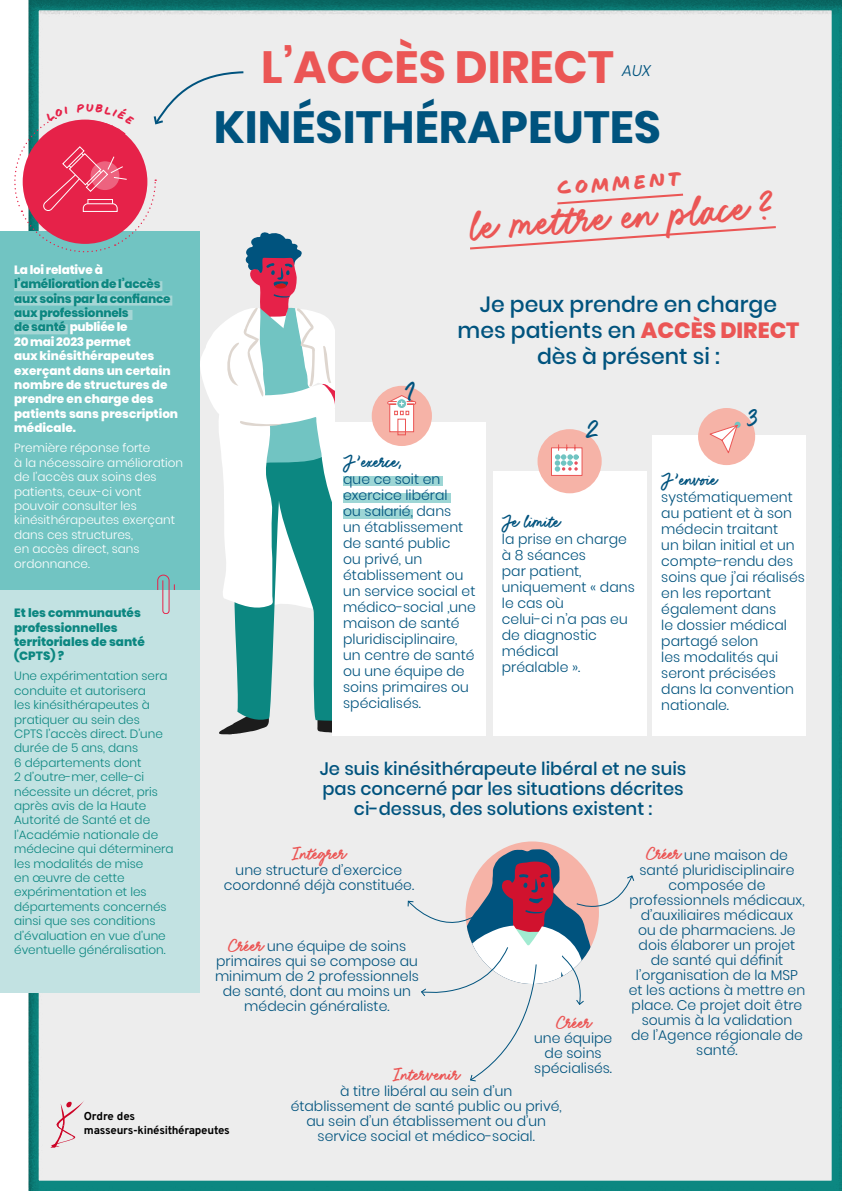
<style>
.page{position:relative;width:842px;height:1191px;background:#fff}
.page>*{position:absolute;margin:0;border:0;box-sizing:border-box;transform-origin:0 0}
.t1{font:45px "Poppins";color:#00537e}
.t2{font:45px "Poppins";color:#eb5655}
.t3{font:42px "Cute Drop Script";color:#eb5655}
.t4{font:42px "Cute Drop Caps";color:#eb5655}
.t5{font:28px "Cute Drop Script";color:#00537e}
.t6{font:26.2px "Cute Drop Script";color:#00537e}
.t7{font:500 22px/26px "Poppins";color:#00537e;text-align:center}
.t8{font:500 18px/20px "Poppins";color:#00537e;text-align:center}
.t9{font:18px "Cute Drop Script";color:#00537e}
.t10{font:18px "Cute Drop Script";color:#eb5655}
.t11{font:italic 300 15.5px "Poppins";color:#00537e}
.t12{font:300 14px/16px "Poppins";color:#00537e;text-align:center}
.t13{font:300 12px/14.4px "Poppins";color:#0c8781}
.t14{font:800 12px/14.4px "Poppins";color:#fff}
.t15{font:300 12px/14.4px "Poppins";color:#fff}
.t16{font:800 12px/14.4px "Poppins";color:#0c8781}
.t17{font:800 12px "Poppins";letter-spacing:-.02em;color:#fff}
.t18{font:700 11.4px/13.7px "Overpass Roman";letter-spacing:-.02em;color:#000}
.s1{color:#0c8781}
.s2{font-weight:800;color:#eb5655}
.s3{font-family:"Cute Drop Script";font-weight:400;font-size:18px;color:#eb5655}
</style>
<div class="page">
<div style="left:20px;top:0;width:822px;height:1191px;background:#000;opacity:.3"></div>
<svg style="left:611px;top:60px;width:52px;height:24px"></svg>
<div style="left:0;top:231px;width:199px;height:360px;background:#71c4c2"></div>
<div style="left:0;top:590px;width:199px;height:402px;background:#c2e2e2"></div>
<div style="left:493px;top:471px;width:153px;height:265px;background:#fff"></div>
<div style="left:652px;top:435px;width:154px;height:301px;background:#fff"></div>
<div style="left:537px;top:429px;width:65px;height:64px;background:#f6b3a7;border-radius:50%"></div>
<div style="left:698px;top:408px;width:57px;height:57px;background:#f6b3a7;border-radius:50%"></div>
<svg style="left:551px;top:444px;width:32px;height:32px"></svg>
<div style="left:734px;top:422px;width:7px;height:6px;background:#71c4c2;border-radius:50%"></div>
<svg style="left:709px;top:423px;width:32px;height:31px"></svg>
<svg style="left:555px;top:192px;width:130px;height:14px;background:#ecd7d7"></svg>
<svg style="left:468px;top:225px;width:310px;height:26px;background:#ece1e1"></svg>
<div style="left:333px;top:422px;width:153px;height:314px;background:#fff"></div>
<div style="left:344px;top:477px;width:99px;height:9px;background:#9dd6d5"></div>
<div style="left:372px;top:386px;width:60px;height:60px;background:#f6b3a7;border-radius:50%"></div>
<div style="left:397px;top:419px;width:9px;height:16px;border:1px solid #eb5655"></div>
<svg style="left:387px;top:395px;width:30px;height:38px"></svg>
<svg style="left:407px;top:849px;width:228px;height:232px;background:#d7d2d7"></svg>
<div style="left:344px;top:494px;width:107px;height:9px;background:#9dd6d5"></div>
<div style="left:344px;top:510px;width:69px;height:9px;background:#9dd6d5"></div>
<svg style="left:50px;top:1100px;width:34px;height:47px;background:#e9d1d6"></svg>
<svg style="left:14px;top:70px;width:320px;height:664px"></svg>
<h1 class="t2" style="left:261px;top:41px;width:354px">L’ACCÈS DIRECT</h1>
<h1 class="t1" style="left:214px;top:101px;width:449px">KINÉSITHÉRAPEUTES</h1>
<p class="t11" style="left:622px;top:61px;width:30px">AUX</p>
<h2 class="t4" style="left:554px;top:158px;width:127px;rotate:-4deg">Comment</h2>
<h2 class="t3" style="left:467px;top:200px;width:308px;rotate:-4deg">le mettre en place?</h2>
<p class="t17" style="left:14px;top:263px;width:90px">La loi relative à</p>
<p class="t14" style="left:14px;top:277px;width:166px"><span class="s1">l’amélioration de l’accès aux soins par la confiance aux professionnels<br>de santé</span> publiée le<br>20 mai 2023 permet<br>aux kinésithérapeutes exerçant dans un certain nombre de structures de prendre en charge des patients sans prescription médicale.</p>
<p class="t15" style="left:14px;top:441px;width:170px">Première réponse forte<br>à la nécessaire amélioration de l’accès aux soins des patients, ceux-ci vont pouvoir consulter les kinésithérapeutes exerçant dans ces structures,<br>en accès direct, sans ordonnance.</p>
<p class="t16" style="left:14px;top:606px;width:132px">Et les communautés professionnelles territoriales de santé (CPTS) ?</p>
<p class="t13" style="left:14px;top:669px;width:161px">Une expérimentation sera conduite et autorisera<br>les kinésithérapeutes à pratiquer au sein des<br>CPTS l’accès direct. D’une durée de 5 ans, dans<br>6 départements dont<br>2 d’outre-mer, celle-ci nécessite un décret, pris après avis de la Haute<br>Autorité de Santé et de l’Académie nationale de médecine qui déterminera les modalités de mise<br>en œuvre de cette expérimentation et les départements concernés ainsi que ses conditions d’évaluation en vue d’une éventuelle généralisation.</p>
<h3 class="t7" style="left:457px;top:292px;width:343px">Je peux prendre en charge mes patients en <span class="s2">ACCÈS DIRECT </span>dès à présent si :</h3>
<h3 class="t5" style="left:404px;top:373px;width:12px">1</h3>
<h3 class="t6" style="left:746px;top:402px;width:13px">3</h3>
<h3 class="t6" style="left:586px;top:412px;width:14px">2</h3>
<p class="t9" style="left:343px;top:450px;width:62px">J’exerce,</p>
<p class="t12" style="left:343px;top:471px;width:134px;text-align:left">que ce soit en exercice libéral<br>ou salarié, dans<br>un établissement de santé public<br>ou privé, un établissement ou un service social et médico-social ,une maison de santé pluridisciplinaire, un centre de santé ou une équipe de soins primaires ou spécialisés.</p>
<p class="t9" style="left:661px;top:467px;width:57px">J’envoie</p>
<p class="t12" style="left:661px;top:489px;width:145px;text-align:left">systématiquement au patient et à son médecin traitant<br>un bilan initial et un compte-rendu des soins que j’ai réalisés en les reportant également dans<br>le dossier médical partagé selon<br>les modalités qui seront précisées dans la convention nationale.</p>
<p class="t9" style="left:502px;top:510px;width:59px">Je limite</p>
<p class="t12" style="left:502px;top:531px;width:134px;text-align:left">la prise en charge à 8 séances<br>par patient, uniquement « dans le cas où<br>celui-ci n’a pas eu de diagnostic médical<br>préalable ».</p>
<p class="t8" style="left:320px;top:758px;width:368px">Je suis kinésithérapeute libéral et ne suis pas concerné par les situations décrites ci-dessus, des solutions existent :</p>
<p class="t10" style="left:293px;top:842px;width:54px">Intégrer</p>
<p class="t12" style="left:224px;top:863px;width:192px;line-height:15px">une structure d’exercice coordonné déjà constituée.</p>
<p class="t12" style="left:629px;top:848px;width:178px;line-height:15px"><span class="s3">Créer</span> une maison de santé pluridisciplinaire composée de professionnels médicaux, d’auxiliaires médicaux<br>ou de pharmaciens. Je dois élaborer un projet de santé qui définit l’organisation de la MSP et les actions à mettre en place. Ce projet doit être soumis à la validation<br>de l’Agence régionale de santé.</p>
<p class="t12" style="left:215px;top:938px;width:205px;line-height:15px"><span class="s3">Créer</span> une équipe de soins primaires qui se compose au minimum de 2 professionnels de santé, dont au moins un médecin généraliste.</p>
<p class="t10" style="left:556px;top:1010px;width:36px">Créer</p>
<p class="t12" style="left:534px;top:1030px;width:80px;line-height:15px">une équipe de soins spécialisés.</p>
<p class="t10" style="left:394px;top:1062px;width:67px">Intervenir</p>
<p class="t12" style="left:291px;top:1083px;width:273px;line-height:15px">à titre libéral au sein d’un établissement de santé public ou privé, au sein d’un établissement ou d’un service social et médico-social.</p>
<p class="t18" style="left:84px;top:1108px;width:147px">Ordre des masseurs-kinésithérapeutes</p>
</div>
